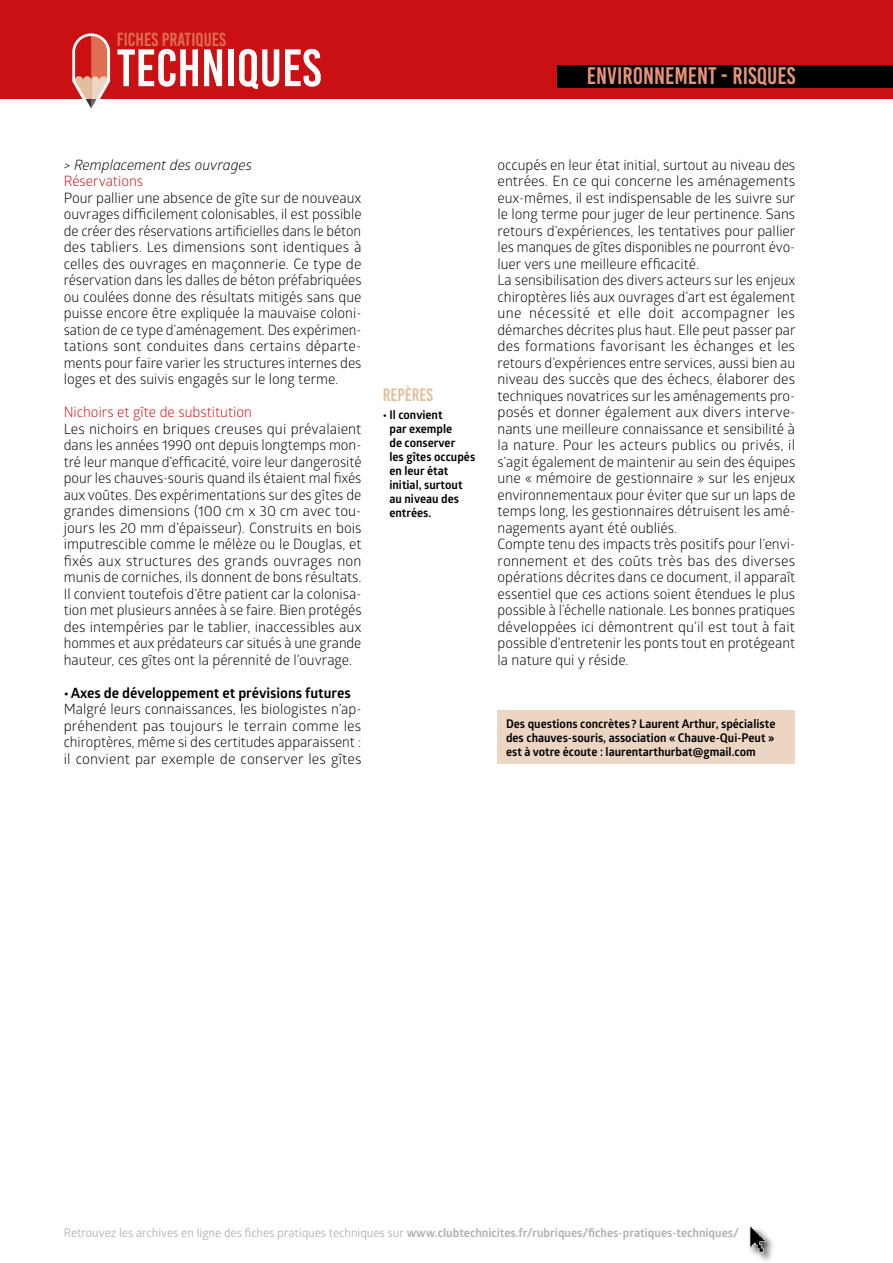
<style>
.page{position:relative;width:893px;height:1263px;background:#fff}
.page>*{position:absolute;margin:0;border:0;box-sizing:border-box;transform-origin:0 0}
.t1{font:52.5px "Bebas Kai";color:#fff}
.t2{font:24px "Bebas Kai";color:#e79377}
.t3{font:18.9px "Bebas Kai";color:#de7052}
.t4{font:18px "Bebas Kai";color:#e2bf9c}
.t5{font:14.25px/16.5px "Glober";color:#000;text-align:justify}
.t6{font:14.25px "Glober";color:#cb1013}
.t7{font:700 14.25px "Glober";color:#000}
.t8{font:italic 14.25px "Glober";color:#000}
.t9{font:700 12px/14px "Glober";color:#000}
.t10{font:700 12px "Glober";letter-spacing:-.005em;color:#b3b2b2}
.s1{font-weight:400}
</style>
<div class="page">
<div style="left:0;top:0;width:893px;height:99px;background:#cb1013"></div>
<svg style="left:72px;top:33px;width:39px;height:76px"></svg>
<div style="left:557px;top:65px;width:336px;height:22px;background:#000"></div>
<div style="left:748px;top:1225px;width:28px;height:38px;background:#000;opacity:.75"></div>
<img style="left:748px;top:1225px;width:20px;height:33px">
<div style="left:497px;top:710px;width:298px;height:54px;background:#ecd5c3"></div>
<h3 class="t3" style="left:117px;top:29px;width:110px">FICHES PRATIQUES</h3>
<h1 class="t1" style="left:117px;top:40px;width:206px">TECHNIQUES</h1>
<h2 class="t2" style="left:587px;top:63px;width:210px">ENVIRONNEMENT - RISQUES</h2>
<p class="t8" style="left:64px;top:154px;width:190px">&gt; Remplacement des ouvrages</p>
<p class="t6" style="left:64px;top:171px;width:81px">Réservations</p>
<p class="t5" style="left:64px;top:189px;width:299px">Pour pallier une absence de gîte sur de nouveaux ouvrages difficilement colonisables, il est possible de créer des réservations artificielles dans le béton des tabliers. Les dimensions sont identiques à celles des ouvrages en maçonnerie. Ce type de réservation dans les dalles de béton préfabriquées ou coulées donne des résultats mitigés sans que puisse encore être expliquée la mauvaise coloni&shy;sation de ce type d’aménagement. Des expérimen&shy;tations sont conduites dans certains départe&shy;ments pour faire varier les structures internes des loges et des suivis engagés sur le long terme.</p>
<p class="t6" style="left:64px;top:402px;width:190px">Nichoirs et gîte de substitution</p>
<p class="t5" style="left:64px;top:420px;width:299px">Les nichoirs en briques creuses qui prévalaient dans les années 1990 ont depuis longtemps mon&shy;tré leur manque d’efficacité, voire leur dangerosité pour les chauves-souris quand ils étaient mal fixés aux voûtes. Des expérimentations sur des gîtes de grandes dimensions (100 cm x 30 cm avec tou&shy;jours les 20 mm d’épaisseur). Construits en bois imputrescible comme le mélèze ou le Douglas, et fixés aux structures des grands ouvrages non munis de corniches, ils donnent de bons résultats.<br>Il convient toutefois d’être patient car la colonisa&shy;tion met plusieurs années à se faire. Bien protégés des intempéries par le tablier, inaccessibles aux hommes et aux prédateurs car situés à une grande hauteur, ces gîtes ont la pérennité de l’ouvrage.</p>
<p class="t7" style="left:64px;top:682px;width:288px">•Axes de développement et prévisions futures</p>
<p class="t5" style="left:64px;top:700px;width:299px">Malgré leurs connaissances, les biologistes n’ap&shy;préhendent pas toujours le terrain comme les chiroptères, même si des certitudes apparaissent : il convient par exemple de conserver les gîtes</p>
<p class="t4" style="left:383px;top:385px;width:52px">REPÈRES</p>
<p class="t9" style="left:389px;top:408px;width:87px;text-indent:-7px">• Il convient<br>par exemple<br>de conserver<br>les gîtes occupés en leur état initial, surtout au niveau des entrées.</p>
<p class="t5" style="left:497px;top:156px;width:299px;text-align:left">occupés en leur état initial, surtout au niveau des entrées. En ce qui concerne les aménagements eux-mêmes, il est indispensable de les suivre sur le long terme pour juger de leur pertinence. Sans retours d’expériences, les tentatives pour pallier les manques de gîtes disponibles ne pourront évo&shy;luer vers une meilleure efficacité.<br>La sensibilisation des divers acteurs sur les enjeux chiroptères liés aux ouvrages d’art est également une nécessité et elle doit accompagner les démarches décrites plus haut. Elle peut passer par des formations favorisant les échanges et les retours d’expériences entre services, aussi bien au niveau des succès que des échecs, élaborer des techniques novatrices sur les aménagements pro&shy;posés et donner également aux divers interve&shy;nants une meilleure connaissance et sensibilité à la nature. Pour les acteurs publics ou privés, il s’agit également de maintenir au sein des équipes une « mémoire de gestionnaire » sur les enjeux environnementaux pour éviter que sur un laps de temps long, les gestionnaires détruisent les amé&shy;nagements ayant été oubliés.<br>Compte tenu des impacts très positifs pour l’envi&shy;ronnement et des coûts très bas des diverses opérations décrites dans ce document, il apparaît essentiel que ces actions soient étendues le plus possible à l’échelle nationale. Les bonnes pratiques développées ici démontrent qu’il est tout à fait possible d’entretenir les ponts tout en protégeant la nature qui y réside.</p>
<p class="t9" style="left:506px;top:716px;width:271px;text-align:justify">Des questions concrètes ? Laurent Arthur, spécialiste des chauves-souris, association « Chauve-Qui-Peut » est à votre écoute : laurentarthurbat@gmail.com</p>
<p class="t10" style="left:64px;top:1224px;width:677px"><span class="s1">Retrouvez les archives en ligne des fiches pratiques techniques sur</span> www.clubtechnicites.fr/rubriques/fiches-pratiques-techniques/</p>
</div>
